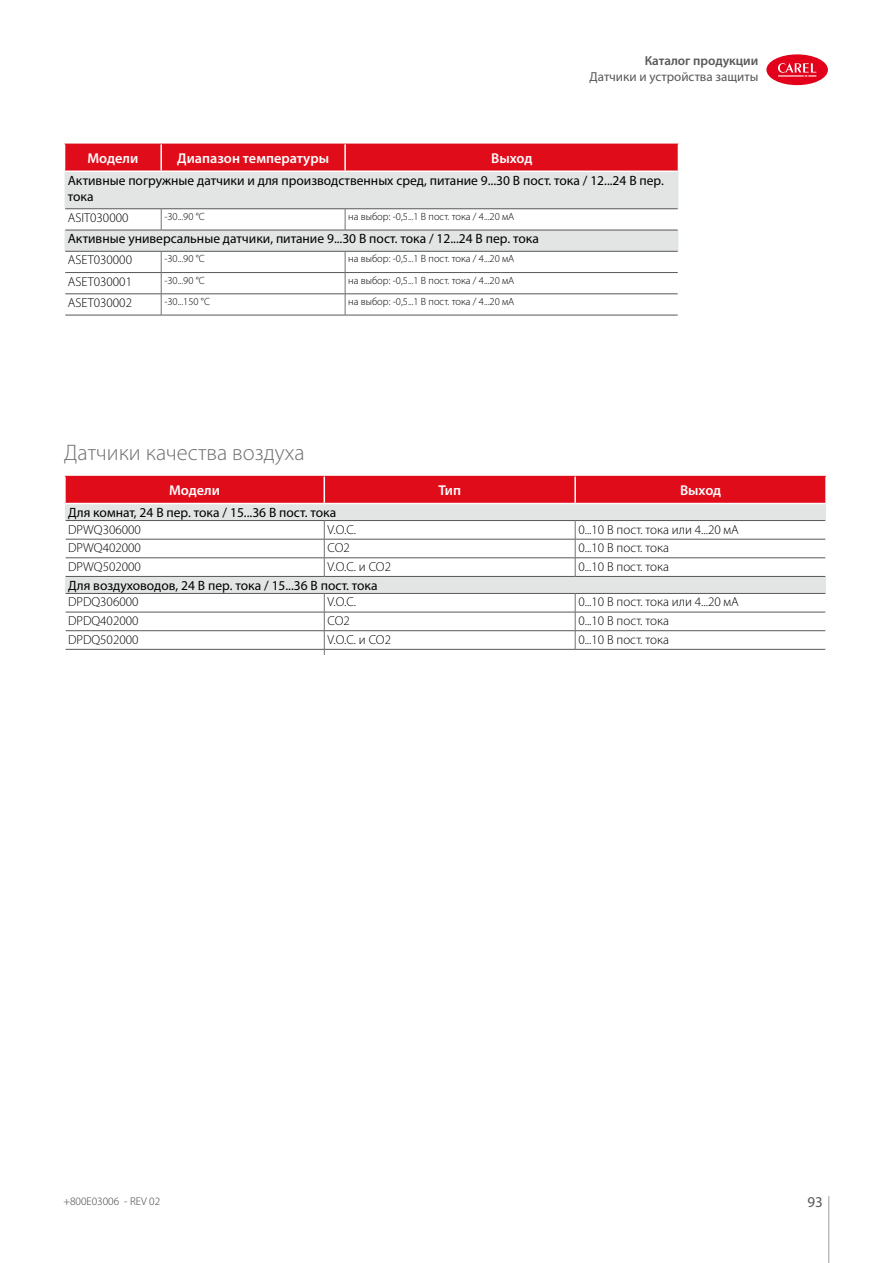
<style>
.page{position:relative;width:893px;height:1263px;background:#fff}
.page>*{position:absolute;margin:0;border:0;box-sizing:border-box;transform-origin:0 0}
.t1{font:300 22.5px "Myriad Pro";color:#707172}
.t2{font:15px "Myriad Pro";color:#58585a}
.t3{font:600 14.25px "Myriad Pro";color:#fff}
.t4{font:13.5px/16.2px "Myriad Pro";color:#000}
.t5{font:300 13.05px "Myriad Pro";color:#000}
.t6{font:13.05px "Myriad Pro";color:#58585a}
.t7{font:600 13.05px "Myriad Pro";color:#58585a}
.t8{font:300 11.25px "Myriad Pro";color:#3e3d40}
.t9{font:300 10.5px "Myriad Pro";color:#000}
</style>
<div class="page">
<hr style="left:828px;top:1196px;width:1px;height:67px;background:#9c9e9f">
<div style="left:766px;top:54px;width:62px;height:31px;background:#e2001a;border-radius:50%"></div>
<svg style="left:778px;top:63px;width:38px;height:14px"></svg>
<svg style="left:65px;top:172px;width:613px;height:79px;fill:#e3e4e4"></svg>
<div style="left:64px;top:144px;width:615px;height:27px;background:#e10c1a"></div>
<hr style="left:160px;top:144px;width:2px;height:27px;background:#fff">
<hr style="left:344px;top:144px;width:2px;height:27px;background:#fff">
<hr style="left:65px;top:208px;width:96px;height:1px;background:#58585a">
<hr style="left:161px;top:208px;width:184px;height:1px;background:#58585a">
<hr style="left:345px;top:208px;width:333px;height:1px;background:#58585a">
<hr style="left:65px;top:230px;width:96px;height:1px;background:#58585a">
<hr style="left:161px;top:230px;width:184px;height:1px;background:#58585a">
<hr style="left:345px;top:230px;width:333px;height:1px;background:#58585a">
<hr style="left:65px;top:251px;width:96px;height:1px;background:#58585a">
<hr style="left:161px;top:251px;width:184px;height:1px;background:#58585a">
<hr style="left:345px;top:251px;width:333px;height:1px;background:#58585a">
<hr style="left:65px;top:272px;width:96px;height:1px;background:#58585a">
<hr style="left:161px;top:272px;width:184px;height:1px;background:#58585a">
<hr style="left:345px;top:272px;width:333px;height:1px;background:#58585a">
<hr style="left:65px;top:294px;width:96px;height:1px;background:#58585a">
<hr style="left:161px;top:294px;width:184px;height:1px;background:#58585a">
<hr style="left:345px;top:294px;width:333px;height:1px;background:#58585a">
<hr style="left:65px;top:315px;width:96px;height:1px;background:#58585a">
<hr style="left:161px;top:315px;width:184px;height:1px;background:#58585a">
<hr style="left:345px;top:315px;width:333px;height:1px;background:#58585a">
<svg style="left:161px;top:209px;width:1px;height:21px"></svg>
<svg style="left:345px;top:209px;width:1px;height:21px"></svg>
<svg style="left:161px;top:251px;width:1px;height:64px"></svg>
<svg style="left:345px;top:251px;width:1px;height:64px"></svg>
<svg style="left:65px;top:504px;width:761px;height:89px"></svg>
<div style="left:65px;top:476px;width:761px;height:27px;background:#e10c1a"></div>
<hr style="left:574px;top:477px;width:2px;height:26px;background:#fff">
<hr style="left:66px;top:520px;width:258px;height:1px;background:#58585a">
<hr style="left:324px;top:520px;width:251px;height:1px;background:#58585a">
<hr style="left:575px;top:520px;width:250px;height:1px;background:#58585a">
<hr style="left:66px;top:539px;width:258px;height:1px;background:#58585a">
<hr style="left:324px;top:539px;width:251px;height:1px;background:#58585a">
<hr style="left:575px;top:539px;width:250px;height:1px;background:#58585a">
<hr style="left:66px;top:557px;width:258px;height:1px;background:#58585a">
<hr style="left:324px;top:557px;width:251px;height:1px;background:#58585a">
<hr style="left:575px;top:557px;width:250px;height:1px;background:#58585a">
<hr style="left:66px;top:576px;width:258px;height:1px;background:#58585a">
<hr style="left:324px;top:576px;width:251px;height:1px;background:#58585a">
<hr style="left:575px;top:576px;width:250px;height:1px;background:#58585a">
<hr style="left:66px;top:593px;width:258px;height:1px;background:#58585a">
<hr style="left:324px;top:593px;width:251px;height:1px;background:#58585a">
<hr style="left:575px;top:593px;width:250px;height:1px;background:#58585a">
<hr style="left:66px;top:612px;width:258px;height:1px;background:#58585a">
<hr style="left:324px;top:612px;width:251px;height:1px;background:#58585a">
<hr style="left:575px;top:612px;width:250px;height:1px;background:#58585a">
<hr style="left:66px;top:630px;width:258px;height:1px;background:#58585a">
<hr style="left:324px;top:630px;width:251px;height:1px;background:#58585a">
<hr style="left:575px;top:630px;width:250px;height:1px;background:#58585a">
<hr style="left:66px;top:649px;width:258px;height:1px;background:#58585a">
<hr style="left:324px;top:649px;width:251px;height:1px;background:#58585a">
<hr style="left:575px;top:649px;width:250px;height:1px;background:#58585a">
<svg style="left:324px;top:521px;width:1px;height:55px"></svg>
<svg style="left:575px;top:521px;width:1px;height:55px"></svg>
<svg style="left:575px;top:594px;width:1px;height:55px"></svg>
<svg style="left:324px;top:594px;width:1px;height:61px"></svg>
<p class="t7" style="left:645px;top:52px;width:115px">Каталог продукции</p>
<p class="t6" style="left:589px;top:68px;width:170px">Датчики и устройства защиты</p>
<p class="t3" style="left:87px;top:149px;width:52px">Модели</p>
<p class="t3" style="left:177px;top:149px;width:153px">Диапазон температуры</p>
<p class="t3" style="left:491px;top:149px;width:43px">Выход</p>
<p class="t4" style="left:68px;top:172px;width:598px">Активные погружные датчики и для производственных сред, питание 9...30 В пост. тока / 12...24 В пер. тока</p>
<p class="t5" style="left:68px;top:210px;width:62px">ASIT030000</p>
<p class="t9" style="left:164px;top:211px;width:42px">-30...90 °C</p>
<p class="t9" style="left:348px;top:211px;width:168px">на выбор: -0,5...1 В пост. тока / 4...20 мА</p>
<p class="t4" style="left:68px;top:230px;width:473px">Активные универсальные датчики, питание 9...30 В пост. тока / 12...24 В пер. тока</p>
<p class="t5" style="left:68px;top:253px;width:66px">ASET030000</p>
<p class="t9" style="left:164px;top:253px;width:42px">-30...90 °C</p>
<p class="t9" style="left:348px;top:253px;width:168px">на выбор: -0,5...1 В пост. тока / 4...20 мА</p>
<p class="t5" style="left:68px;top:274px;width:66px">ASET030001</p>
<p class="t9" style="left:164px;top:274px;width:42px">-30...90 °C</p>
<p class="t9" style="left:348px;top:274px;width:168px">на выбор: -0,5...1 В пост. тока / 4...20 мА</p>
<p class="t5" style="left:68px;top:295px;width:66px">ASET030002</p>
<p class="t9" style="left:164px;top:296px;width:47px">-30...150 °C</p>
<p class="t9" style="left:348px;top:296px;width:168px">на выбор: -0,5...1 В пост. тока / 4...20 мА</p>
<h1 class="t1" style="left:64px;top:440px;width:242px">Датчики качества воздуха</h1>
<p class="t3" style="left:169px;top:481px;width:52px">Модели</p>
<p class="t3" style="left:438px;top:481px;width:24px">Тип</p>
<p class="t3" style="left:680px;top:481px;width:43px">Выход</p>
<p class="t4" style="left:68px;top:504px;width:270px">Для комнат, 24 В пер. тока / 15...36 В пост. тока</p>
<p class="t5" style="left:68px;top:522px;width:74px">DPWQ306000</p>
<p class="t5" style="left:327px;top:522px;width:30px">V.O.C.</p>
<p class="t5" style="left:578px;top:522px;width:162px">0...10 В пост. тока или 4...20 мА</p>
<p class="t5" style="left:68px;top:541px;width:74px">DPWQ402000</p>
<p class="t5" style="left:327px;top:541px;width:24px">CO2</p>
<p class="t5" style="left:578px;top:541px;width:92px">0...10 В пост. тока</p>
<p class="t5" style="left:68px;top:559px;width:74px">DPWQ502000</p>
<p class="t5" style="left:327px;top:559px;width:65px">V.O.C. и CO2</p>
<p class="t5" style="left:578px;top:559px;width:92px">0...10 В пост. тока</p>
<p class="t4" style="left:68px;top:577px;width:311px">Для воздуховодов, 24 В пер. тока / 15...36 В пост. тока</p>
<p class="t5" style="left:68px;top:595px;width:72px">DPDQ306000</p>
<p class="t5" style="left:327px;top:595px;width:30px">V.O.C.</p>
<p class="t5" style="left:578px;top:595px;width:162px">0...10 В пост. тока или 4...20 мА</p>
<p class="t5" style="left:68px;top:613px;width:72px">DPDQ402000</p>
<p class="t5" style="left:327px;top:613px;width:24px">CO2</p>
<p class="t5" style="left:578px;top:613px;width:92px">0...10 В пост. тока</p>
<p class="t5" style="left:68px;top:632px;width:72px">DPDQ502000</p>
<p class="t5" style="left:327px;top:632px;width:65px">V.O.C. и CO2</p>
<p class="t5" style="left:578px;top:632px;width:92px">0...10 В пост. тока</p>
<p class="t8" style="left:63px;top:1195px;width:98px">+800E03006 - REV 02</p>
<p class="t2" style="left:807px;top:1193px;width:17px">93</p>
</div>
